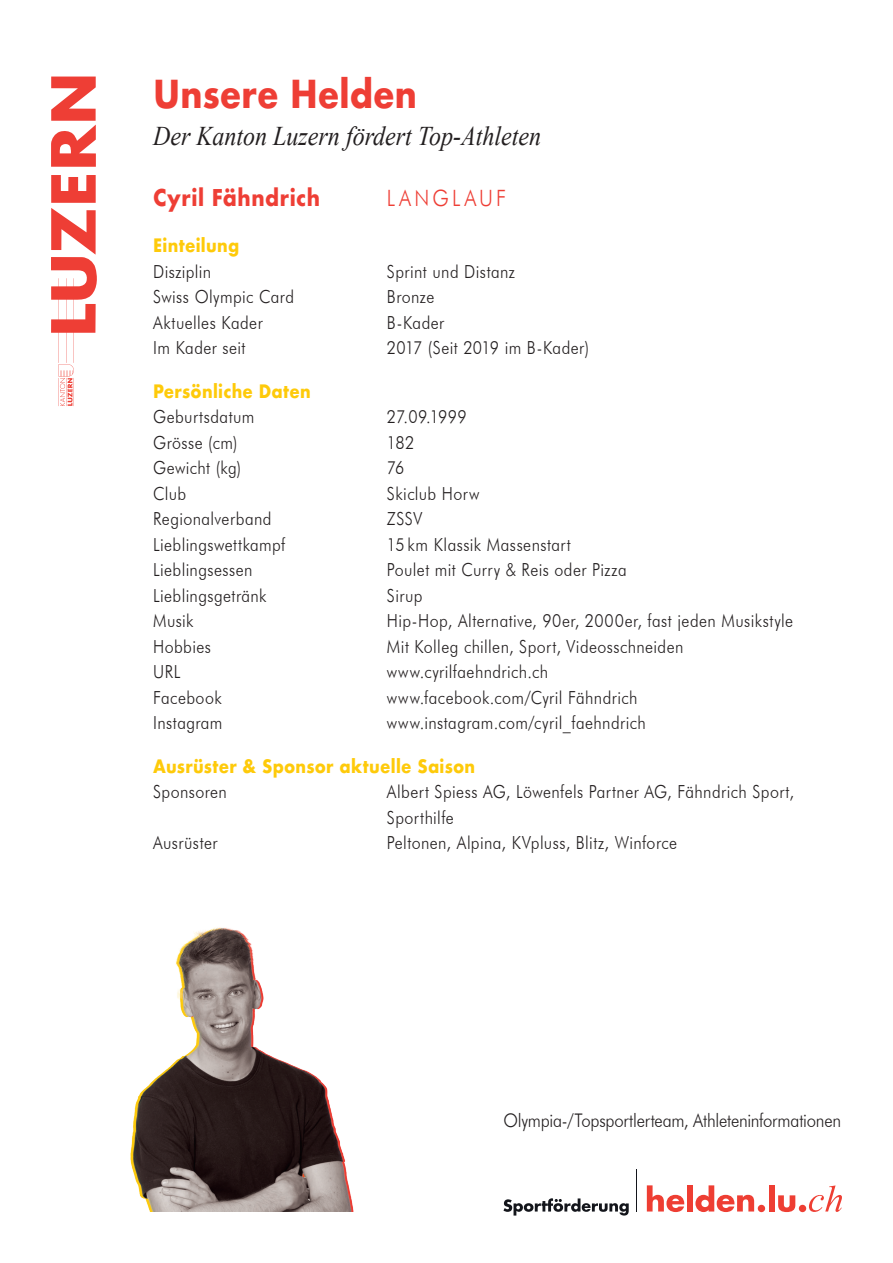
<style>
.page{position:relative;width:893px;height:1263px;background:#fff}
.page>*{position:absolute;margin:0;border:0;box-sizing:border-box;transform-origin:0 0}
.t1{font:700 37.5px "Futura";color:#ee3e35;scale:.89 1}
.t2{font:italic 27px "Times New Roman";color:#231f20;scale:.89 1}
.t3{font:700 22.5px "Futura";letter-spacing:.03em;color:#ee3e35;scale:.89 1}
.t4{font:300 22.5px "Futura BT";letter-spacing:.16em;color:#ee3e35;scale:.89 1}
.t5{font:300 18.75px "Futura BT";letter-spacing:-.015em;color:#231f20;scale:.89 1}
.t6{font:300 18px/25.5px "Futura BT";letter-spacing:.025em;color:#231f20;scale:.89 1}
.t7{font:700 18px "Futura";letter-spacing:.02em;color:#feca0a;scale:.89 1}
</style>
<div class="page">
<svg style="left:503px;top:1198px;width:126px;height:17px"></svg>
<hr style="left:636px;top:1169px;width:1px;height:42px;background:#13151b">
<svg style="left:647px;top:1185px;width:37px;height:27px"></svg>
<div style="left:687px;top:1185px;width:6px;height:26px;background:#ee3e33"></div>
<svg style="left:695px;top:1185px;width:59px;height:27px"></svg>
<div style="left:758px;top:1205px;width:7px;height:7px;background:#ee3e33;border-radius:50%"></div>
<div style="left:769px;top:1185px;width:5px;height:26px;background:#ee3e33"></div>
<svg style="left:778px;top:1195px;width:17px;height:17px"></svg>
<div style="left:799px;top:1205px;width:7px;height:7px;background:#ee3e33;border-radius:50%"></div>
<svg style="left:809px;top:1185px;width:33px;height:27px"></svg>
<img style="left:130px;top:927px;width:224px;height:285px">
<svg style="left:51px;top:175px;width:46px;height:231px"></svg>
<svg style="left:51px;top:77px;width:45px;height:90px"></svg>
<h1 class="t1" style="left:153px;top:66px;width:298px">Unsere Helden</h1>
<h2 class="t2" style="left:153px;top:118px;width:438px">Der Kanton Luzern fördert Top-Athleten</h2>
<p class="t3" style="left:153px;top:181px;width:189px">Cyril Fähndrich</p>
<p class="t4" style="left:387px;top:185px;width:136px">LANGLAUF</p>
<p class="t7" style="left:153px;top:232px;width:98px">Einteilung</p>
<p class="t6" style="left:153px;top:258px;width:67px">Disziplin</p>
<p class="t6" style="left:387px;top:258px;width:145px">Sprint und Distanz</p>
<p class="t6" style="left:153px;top:284px;width:160px">Swiss Olympic Card</p>
<p class="t6" style="left:387px;top:284px;width:55px">Bronze</p>
<p class="t6" style="left:153px;top:309px;width:125px">Aktuelles Kader</p>
<p class="t6" style="left:387px;top:309px;width:66px">B-Kader</p>
<p class="t6" style="left:153px;top:335px;width:105px">Im Kader seit</p>
<p class="t6" style="left:387px;top:335px;width:229px">2017 (Seit 2019 im B-Kader)</p>
<p class="t7" style="left:153px;top:378px;width:179px">Persönliche Daten</p>
<p class="t6" style="left:153px;top:404px;width:115px">Geburtsdatum</p>
<p class="t6" style="left:387px;top:404px;width:91px">27.09.1999</p>
<p class="t6" style="left:153px;top:429px;width:96px">Grösse (cm)</p>
<p class="t6" style="left:387px;top:429px;width:32px">182</p>
<p class="t6" style="left:153px;top:455px;width:101px">Gewicht (kg)</p>
<p class="t6" style="left:387px;top:455px;width:21px">76</p>
<p class="t6" style="left:153px;top:480px;width:39px">Club</p>
<p class="t6" style="left:387px;top:480px;width:106px">Skiclub Horw</p>
<p class="t6" style="left:153px;top:506px;width:135px">Regionalverband</p>
<p class="t6" style="left:387px;top:506px;width:41px">ZSSV</p>
<p class="t6" style="left:153px;top:531px;width:150px">Lieblingswettkampf</p>
<p class="t6" style="left:387px;top:531px;width:208px">15 km Klassik Massenstart</p>
<p class="t6" style="left:153px;top:557px;width:113px">Lieblingsessen</p>
<p class="t6" style="left:387px;top:557px;width:271px">Poulet mit Curry &amp; Reis oder Pizza</p>
<p class="t6" style="left:153px;top:582px;width:129px">Lieblingsgetränk</p>
<p class="t6" style="left:387px;top:582px;width:41px">Sirup</p>
<p class="t6" style="left:153px;top:608px;width:47px">Musik</p>
<p class="t6" style="left:387px;top:608px;width:458px">Hip-Hop, Alternative, 90er, 2000er, fast jeden Musikstyle</p>
<p class="t6" style="left:153px;top:633px;width:67px">Hobbies</p>
<p class="t6" style="left:387px;top:633px;width:335px">Mit Kolleg chillen, Sport, Videosschneiden</p>
<p class="t6" style="left:153px;top:659px;width:32px">URL</p>
<p class="t6" style="left:387px;top:659px;width:182px">www.cyrilfaehndrich.ch</p>
<p class="t6" style="left:153px;top:684px;width:79px">Facebook</p>
<p class="t6" style="left:387px;top:684px;width:283px">www.facebook.com/Cyril Fähndrich</p>
<p class="t6" style="left:153px;top:710px;width:80px">Instagram</p>
<p class="t6" style="left:387px;top:710px;width:292px">www.instagram.com/cyril_faehndrich</p>
<p class="t7" style="left:153px;top:753px;width:363px">Ausrüster &amp; Sponsor aktuelle Saison</p>
<p class="t6" style="left:153px;top:779px;width:85px">Sponsoren</p>
<p class="t6" style="left:387px;top:779px;width:459px">Albert Spiess AG, Löwenfels Partner AG, Fähndrich Sport,<br>Sporthilfe</p>
<p class="t6" style="left:153px;top:830px;width:74px">Ausrüster</p>
<p class="t6" style="left:387px;top:830px;width:327px">Peltonen, Alpina, KVpluss, Blitz, Winforce</p>
<p class="t5" style="left:503px;top:1109px;width:381px">Olympia-/Topsportlerteam, Athleteninformationen</p>
</div>
